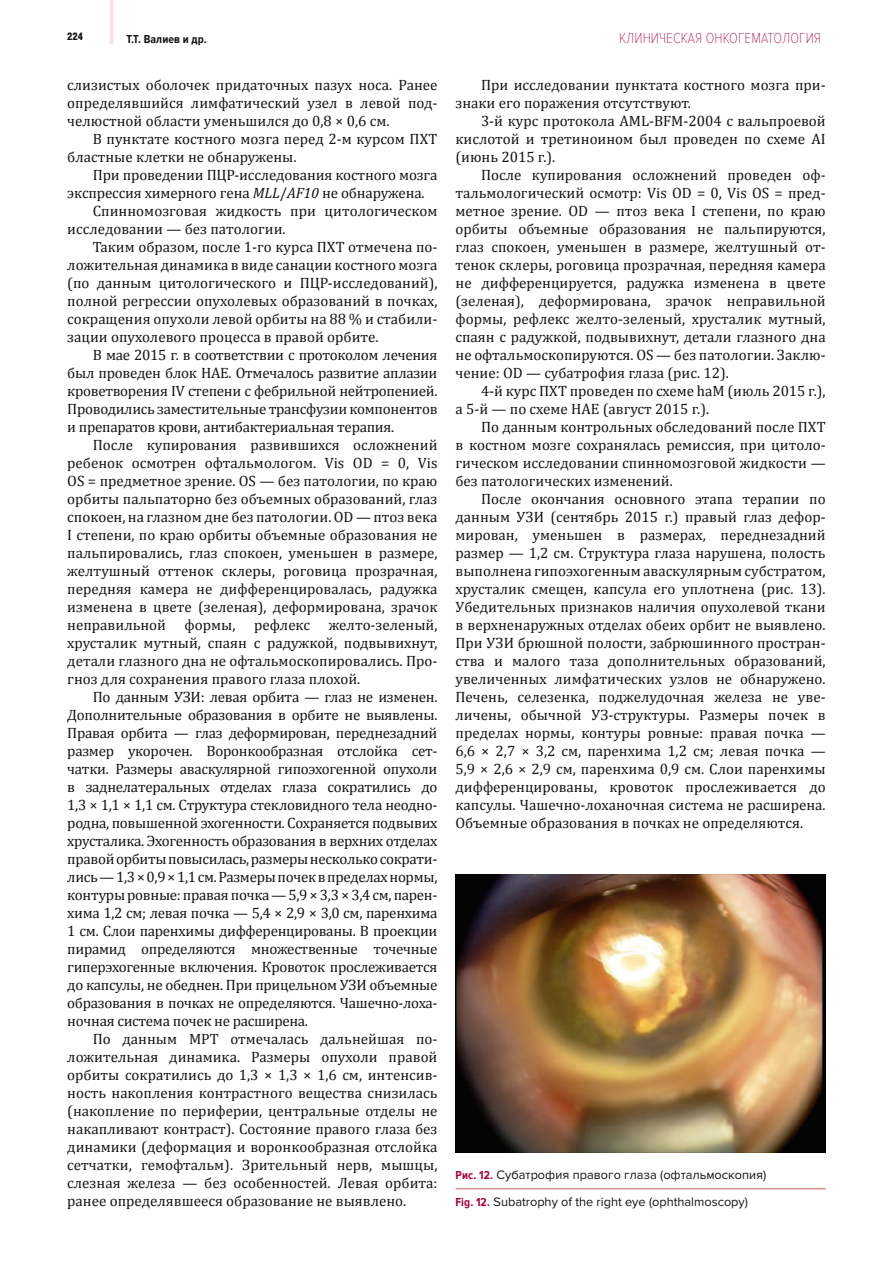
<style>
.page{position:relative;width:893px;height:1263px;background:#fff}
.page>*{position:absolute;margin:0;border:0;box-sizing:border-box;transform-origin:0 0}
.t1{font:15px/18px "Cambria";color:#131413;text-align:justify}
.t2{font:15px "Cambria";letter-spacing:-.02em;color:#131413}
.t3{font:100 15px "Proxima Nova Cond";letter-spacing:.005em;color:#aa0038}
.t4{font:12.75px/27.8px "Proxima Nova";color:#131413}
.t5{font:700 12px "Proxima Nova Cond";letter-spacing:.005em;color:#131413}
.t6{font:900 10.5px "Helios Cond";color:#131413}
.s1{font-style:italic}
.s2{font-family:"Proxima Nova Cond";font-weight:700;font-size:12px;color:#aa0038}
</style>
<div class="page">
<hr style="left:110px;top:0;width:3px;height:44px;background:#ffdbe6">
<hr style="left:456px;top:1188px;width:370px;height:1px;background:#db8e94">
<img style="left:456px;top:874px;width:370px;height:278px">
<p class="t6" style="left:67px;top:32px;width:17px">224</p>
<p class="t5" style="left:126px;top:35px;width:82px">Т.Т. Валиев и др.</p>
<p class="t3" style="left:619px;top:33px;width:203px">КЛИНИЧЕСКАЯ ОНКОГЕМАТОЛОГИЯ</p>
<p class="t1" style="left:67px;top:76px;width:372px">слизистых оболочек придаточных пазух носа. Ранее определявшийся лимфатический узел в левой под&shy;челюстной области уменьшился до 0,8 × 0,6 см.</p>
<p class="t1" style="left:67px;top:130px;width:372px;text-indent:26px">В пунктате костного мозга перед 2-м курсом ПХТ бластные клетки не обнаружены.</p>
<p class="t1" style="left:93px;top:166px;width:346px">При проведении ПЦР-исследования костного мозга</p>
<p class="t1" style="left:67px;top:184px;width:359px">экспрессия химерного гена <span class="s1">MLL</span>/<span class="s1">AF10</span> не обнаружена.</p>
<p class="t1" style="left:93px;top:202px;width:346px">Спинномозговая жидкость при цитологическом</p>
<p class="t1" style="left:67px;top:220px;width:220px">исследовании — без патологии.</p>
<p class="t1" style="left:93px;top:238px;width:346px">Таким образом, после 1-го курса ПХТ отмечена по-</p>
<p class="t1" style="left:67px;top:256px;width:372px">ложительная динамика в виде санации костного мозга</p>
<p class="t1" style="left:67px;top:274px;width:372px">(по данным цитологического и ПЦР-исследований),</p>
<p class="t1" style="left:67px;top:292px;width:372px">полной регрессии опухолевых образований в почках,</p>
<p class="t1" style="left:67px;top:310px;width:372px">сокращения опухоли левой орбиты на 88 % и стабили-</p>
<p class="t1" style="left:67px;top:328px;width:313px">зации опухолевого процесса в правой орбите.</p>
<p class="t2" style="left:93px;top:346px;width:346px">В мае 2015 г. в соответствии с протоколом лечения</p>
<p class="t2" style="left:67px;top:364px;width:372px">был проведен блок НАЕ. Отмечалось развитие аплазии</p>
<p class="t2" style="left:67px;top:382px;width:372px">кроветворения IV степени с фебрильной нейтропенией.</p>
<p class="t2" style="left:67px;top:400px;width:372px">Проводились заместительные трансфузии компонентов</p>
<p class="t2" style="left:67px;top:418px;width:328px">и препаратов крови, антибактериальная терапия.</p>
<p class="t1" style="left:93px;top:436px;width:346px">После купирования развившихся осложнений</p>
<p class="t1" style="left:67px;top:454px;width:372px">ребенок осмотрен офтальмологом. Vis OD = 0, Vis</p>
<p class="t1" style="left:67px;top:472px;width:372px">OS = предметное зрение. OS — без патологии, по краю</p>
<p class="t1" style="left:67px;top:490px;width:372px">орбиты пальпаторно без объемных образований, глаз</p>
<p class="t1" style="left:67px;top:508px;width:372px">спокоен, на глазном дне без патологии. OD — птоз века</p>
<p class="t1" style="left:67px;top:526px;width:372px">I степени, по краю орбиты объемные образования не</p>
<p class="t1" style="left:67px;top:544px;width:372px">пальпировались, глаз спокоен, уменьшен в размере,</p>
<p class="t1" style="left:67px;top:562px;width:372px">желтушный оттенок склеры, роговица прозрачная,</p>
<p class="t1" style="left:67px;top:580px;width:372px">передняя камера не дифференцировалась, радужка</p>
<p class="t1" style="left:67px;top:598px;width:372px">изменена в цвете (зеленая), деформирована, зрачок</p>
<p class="t1" style="left:67px;top:616px;width:372px">неправильной формы, рефлекс желто-зеленый,</p>
<p class="t1" style="left:67px;top:634px;width:372px">хрусталик мутный, спаян с радужкой, подвывихнут,</p>
<p class="t1" style="left:67px;top:652px;width:372px">детали глазного дна не офтальмоскопировались. Про-</p>
<p class="t1" style="left:67px;top:670px;width:294px">гноз для сохранения правого глаза плохой.</p>
<p class="t2" style="left:93px;top:688px;width:346px">По данным УЗИ: левая орбита — глаз не изменен.</p>
<p class="t2" style="left:67px;top:706px;width:372px">Дополнительные образования в орбите не выявлены.</p>
<p class="t2" style="left:67px;top:724px;width:372px">Правая орбита — глаз деформирован, переднезадний</p>
<p class="t2" style="left:67px;top:742px;width:372px">размер укорочен. Воронкообразная отслойка сет-</p>
<p class="t2" style="left:67px;top:760px;width:372px">чатки. Размеры аваскулярной гипоэхогенной опухоли</p>
<p class="t2" style="left:67px;top:778px;width:372px">в заднелатеральных отделах глаза сократились до</p>
<p class="t2" style="left:67px;top:796px;width:372px">1,3 × 1,1 × 1,1 см. Структура стекловидного тела неодно-</p>
<p class="t2" style="left:67px;top:814px;width:372px">родна, повышенной эхогенности. Сохраняется подвывих</p>
<p class="t2" style="left:67px;top:832px;width:372px">хрусталика. Эхогенность образования в верхних отделах</p>
<p class="t2" style="left:67px;top:850px;width:372px">правойорбитыповысилась, размерынесколькосократи-</p>
<p class="t2" style="left:67px;top:868px;width:372px">лись — 1,3 × 0,9 × 1,1 см. Размерыпочеквпределахнормы,</p>
<p class="t2" style="left:67px;top:886px;width:372px">контурыровные: праваяпочка — 5,9 × 3,3 × 3,4 см, парен-</p>
<p class="t2" style="left:67px;top:904px;width:372px">хима 1,2 см; левая почка — 5,4 × 2,9 × 3,0 см, паренхима</p>
<p class="t2" style="left:67px;top:922px;width:372px">1 см. Слои паренхимы дифференцированы. В проекции</p>
<p class="t2" style="left:67px;top:940px;width:372px">пирамид определяются множественные точечные</p>
<p class="t2" style="left:67px;top:958px;width:372px">гиперэхогенные включения. Кровоток прослеживается</p>
<p class="t2" style="left:67px;top:976px;width:372px">до капсулы, не обеднен. При прицельном УЗИ объемные</p>
<p class="t2" style="left:67px;top:994px;width:372px">образования в почках не определяются. Чашечно-лоха-</p>
<p class="t2" style="left:67px;top:1012px;width:242px">ночная система почек не расширена.</p>
<p class="t1" style="left:93px;top:1030px;width:346px">По данным МРТ отмечалась дальнейшая по-</p>
<p class="t1" style="left:67px;top:1048px;width:372px">ложительная динамика. Размеры опухоли правой</p>
<p class="t1" style="left:67px;top:1066px;width:372px">орбиты сократились до 1,3 × 1,3 × 1,6 см, интенсив-</p>
<p class="t1" style="left:67px;top:1084px;width:372px">ность накопления контрастного вещества снизилась</p>
<p class="t1" style="left:67px;top:1102px;width:372px">(накопление по периферии, центральные отделы не</p>
<p class="t1" style="left:67px;top:1120px;width:372px">накапливают контраст). Состояние правого глаза без</p>
<p class="t1" style="left:67px;top:1138px;width:372px">динамики (деформация и воронкообразная отслойка</p>
<p class="t1" style="left:67px;top:1156px;width:372px">сетчатки, гемофтальм). Зрительный нерв, мышцы,</p>
<p class="t1" style="left:67px;top:1174px;width:372px">слезная железа — без особенностей. Левая орбита:</p>
<p class="t1" style="left:67px;top:1192px;width:340px">ранее определявшееся образование не выявлено.</p>
<p class="t1" style="left:455px;top:76px;width:372px;text-indent:26px">При исследовании пунктата костного мозга при&shy;знаки его поражения отсутствуют.</p>
<p class="t1" style="left:455px;top:112px;width:372px;text-indent:26px">3-й курс протокола AML-BFM-2004 с вальпроевой кислотой и третиноином был проведен по схеме AI (июнь 2015 г.).</p>
<p class="t1" style="left:455px;top:166px;width:372px;text-indent:26px">После купирования осложнений проведен оф&shy;тальмологический осмотр: Vis OD = 0, Vis OS = пред&shy;метное зрение. OD — птоз века I степени, по краю орбиты объемные образования не пальпируются, глаз спокоен, уменьшен в размере, желтушный от&shy;тенок склеры, роговица прозрачная, передняя камера не дифференцируется, радужка изменена в цвете (зеленая), деформирована, зрачок неправильной формы, рефлекс желто-зеленый, хрусталик мутный, спаян с радужкой, подвывихнут, детали глазного дна не офтальмоскопируются. OS — без патологии. Заклю&shy;чение: OD — субатрофия глаза (рис. 12).</p>
<p class="t1" style="left:455px;top:382px;width:372px;text-indent:26px">4-й курс ПХТ проведен по схеме haM (июль 2015 г.), а 5-й — по схеме НАЕ (август 2015 г.).</p>
<p class="t1" style="left:455px;top:418px;width:372px;text-indent:26px">По данным контрольных обследований после ПХТ в костном мозге сохранялась ремиссия, при цитоло&shy;гическом исследовании спинномозговой жидкости — без патологических изменений.</p>
<p class="t1" style="left:455px;top:490px;width:372px;text-indent:26px">После окончания основного этапа терапии по данным УЗИ (сентябрь 2015 г.) правый глаз дефор&shy;мирован, уменьшен в размерах, переднезадний размер — 1,2 см. Структура глаза нарушена, полость выполнена гипоэхогенным аваскулярным субстратом, хрусталик смещен, капсула его уплотнена (рис. 13).<br>Убедительных признаков наличия опухолевой ткани в верхненаружных отделах обеих орбит не выявлено.<br>При УЗИ брюшной полости, забрюшинного простран&shy;ства и малого таза дополнительных образований, увеличенных лимфатических узлов не обнаружено.<br>Печень, селезенка, поджелудочная железа не уве&shy;личены, обычной УЗ-структуры. Размеры почек в пределах нормы, контуры ровные: правая почка — 6,6 × 2,7 × 3,2 см, паренхима 1,2 см; левая почка — 5,9 × 2,6 × 2,9 см, паренхима 0,9 см. Слои паренхимы дифференцированы, кровоток прослеживается до капсулы. Чашечно-лоханочная система не расширена.<br>Объемные образования в почках не определяются.</p>
<p class="t4" style="left:456px;top:1161px;width:312px"><span class="s2">Рис. 12.</span> Субатрофия правого глаза (офтальмоскопия)<br><span class="s2">Fig. 12.</span> Subatrophy of the right eye (ophthalmoscopy)</p>
</div>
